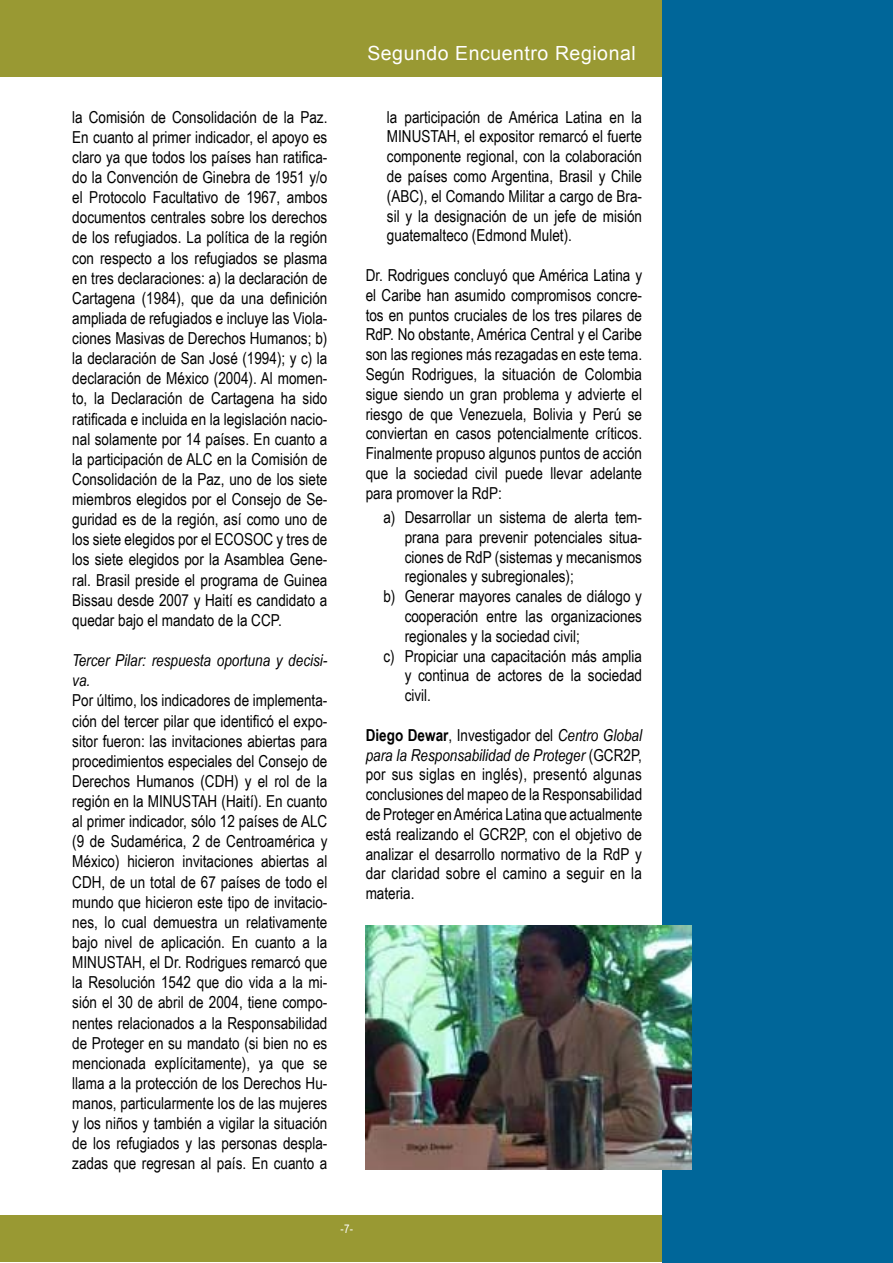
<style>
.page{position:relative;width:893px;height:1263px;background:#fff}
.page>*{position:absolute;margin:0;border:0;box-sizing:border-box;transform-origin:0 0}
.t1{font:19.5px "Arial";letter-spacing:.03em;color:#fff}
.t2{font:16.5px/20.1px "Arial Narrow";color:#000;text-align:justify}
.t3{font:italic 16.5px/20.1px "Arial Narrow";color:#000}
.t4{font:12px "Arial Narrow";color:#fff}
.s1{font-weight:700}
.s2{font-style:italic}
</style>
<div class="page">
<div style="left:0;top:1215px;width:675px;height:47px;background:#993"></div>
<div style="left:0;top:0;width:680px;height:76px;background:#993"></div>
<div style="left:662px;top:0;width:231px;height:1263px;background:#069"></div>
<img style="left:366px;top:925px;width:325px;height:244px">
<p class="t2" style="left:72px;top:106px;width:257px">la Comisión de Consolidación de la Paz.<br>En cuanto al primer indicador, el apoyo es claro ya que todos los países han ratifica&shy;do la Convención de Ginebra de 1951 y/o el Protocolo Facultativo de 1967, ambos documentos centrales sobre los derechos de los refugiados. La política de la región con respecto a los refugiados se plasma en tres declaraciones: a) la declaración de Cartagena (1984), que da una definición ampliada de refugiados e incluye las Viola&shy;ciones Masivas de Derechos Humanos; b) la declaración de San José (1994); y c) la declaración de México (2004). Al momen&shy;to, la Declaración de Cartagena ha sido ratificada e incluida en la legislación nacio&shy;nal solamente por 14 países. En cuanto a la participación de ALC en la Comisión de Consolidación de la Paz, uno de los siete miembros elegidos por el Consejo de Se&shy;guridad es de la región, así como uno de los siete elegidos por el ECOSOC y tres de los siete elegidos por la Asamblea Gene&shy;ral. Brasil preside el programa de Guinea Bissau desde 2007 y Haití es candidato a quedar bajo el mandato de la CCP.</p>
<p class="t3" style="left:72px;top:650px;width:257px">Tercer Pilar: respuesta oportuna y decisi&shy;va.</p>
<p class="t2" style="left:72px;top:690px;width:257px">Por último, los indicadores de implementa&shy;ción del tercer pilar que identificó el expo&shy;sitor fueron: las invitaciones abiertas para procedimientos especiales del Consejo de Derechos Humanos (CDH) y el rol de la región en la MINUSTAH (Haití). En cuanto al primer indicador, sólo 12 países de ALC (9 de Sudamérica, 2 de Centroamérica y México) hicieron invitaciones abiertas al CDH, de un total de 67 países de todo el mundo que hicieron este tipo de invitacio&shy;nes, lo cual demuestra un relativamente bajo nivel de aplicación. En cuanto a la MINUSTAH, el Dr. Rodrigues remarcó que la Resolución 1542 que dio vida a la mi&shy;sión el 30 de abril de 2004, tiene compo&shy;nentes relacionados a la Responsabilidad de Proteger en su mandato (si bien no es mencionada explícitamente), ya que se llama a la protección de los Derechos Hu&shy;manos, particularmente los de las mujeres y los niños y también a vigilar la situación de los refugiados y las personas despla&shy;zadas que regresan al país. En cuanto a</p>
<p class="t1" style="left:367px;top:40px;width:270px">Segundo Encuentro Regional</p>
<p class="t2" style="left:387px;top:106px;width:257px">la participación de América Latina en la MINUSTAH, el expositor remarcó el fuerte componente regional, con la colaboración de países como Argentina, Brasil y Chile (ABC), el Comando Militar a cargo de Bra&shy;sil y la designación de un jefe de misión guatemalteco (Edmond Mulet).</p>
<p class="t2" style="left:366px;top:265px;width:278px">Dr. Rodrigues concluyó que América Latina y el Caribe han asumido compromisos concre&shy;tos en puntos cruciales de los tres pilares de RdP. No obstante, América Central y el Caribe son las regiones más rezagadas en este tema.<br>Según Rodrigues, la situación de Colombia sigue siendo un gran problema y advierte el riesgo de que Venezuela, Bolivia y Perú se conviertan en casos potencialmente críticos.<br>Finalmente propuso algunos puntos de acción que la sociedad civil puede llevar adelante para promover la RdP:</p>
<p class="t2" style="left:383px;top:506px;width:260px">a) Desarrollar un sistema de alerta tem-</p>
<p class="t2" style="left:405px;top:526px;width:239px">prana para prevenir potenciales situa-</p>
<p class="t2" style="left:405px;top:546px;width:239px">ciones de RdP (sistemas y mecanismos</p>
<p class="t2" style="left:405px;top:566px;width:171px">regionales y subregionales);</p>
<p class="t2" style="left:383px;top:586px;width:260px">b) Generar mayores canales de diálogo y</p>
<p class="t2" style="left:405px;top:605px;width:239px">cooperación entre las organizaciones</p>
<p class="t2" style="left:405px;top:625px;width:177px">regionales y la sociedad civil;</p>
<p class="t2" style="left:383px;top:645px;width:260px">c) Propiciar una capacitación más amplia</p>
<p class="t2" style="left:405px;top:665px;width:239px">y continua de actores de la sociedad</p>
<p class="t2" style="left:405px;top:685px;width:28px">civil.</p>
<p class="t2" style="left:366px;top:724px;width:278px"><span class="s1">Diego Dewar</span>, Investigador del <span class="s2">Centro Global para la Responsabilidad de Proteger</span> (GCR2P, por sus siglas en inglés), presentó algunas conclusiones del mapeo de la Responsabilidad de Proteger en América Latina que actualmente está realizando el GCR2P, con el objetivo de analizar el desarrollo normativo de la RdP y dar claridad sobre el camino a seguir en la materia.</p>
<p class="t4" style="left:340px;top:1220px;width:14px">-7-</p>
</div>
